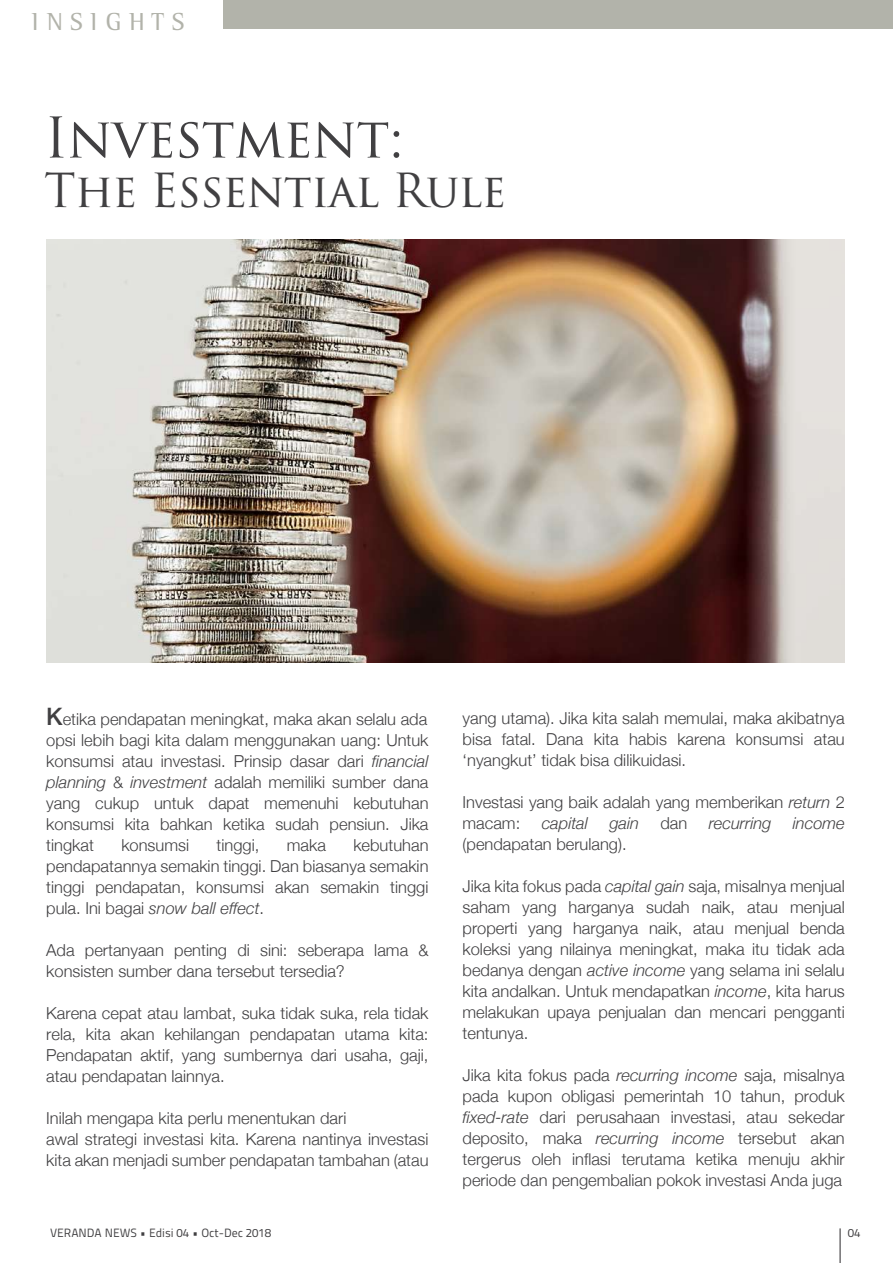
<style>
.page{position:relative;width:893px;height:1263px;background:#fff}
.page>*{position:absolute;margin:0;border:0;box-sizing:border-box;transform-origin:0 0}
.t1{font:54.6px "Trajan Pro 3";letter-spacing:-.02em;color:#414042}
.t2{font:45.75px "Trajan Pro 3";letter-spacing:-.02em;color:#414042}
.t3{font:25.5px "Leftist Mono Serif";letter-spacing:.3em;color:#b2b3aa}
.t4{font:300 16.5px/21px "Helvetica Neue";color:#414042;text-align:justify}
.t5{font:italic 300 16.5px "Helvetica Neue";color:#414042}
.t6{font:12px "Titillium Maps 29 L 400 wt";color:#414042}
.s1{font-weight:500;font-size:24px}
.s2{font-style:italic}
</style>
<div class="page">
<hr style="left:839px;top:1228px;width:2px;height:35px;background:#414042">
<div style="left:223px;top:0;width:670px;height:29px;background:#b2b3aa"></div>
<img style="left:46px;top:239px;width:799px;height:423px">
<h3 class="t3" style="left:31px;top:7px;width:155px">INSIGHTS</h3>
<h1 class="t1" style="left:44px;top:100px;width:362px">Investment:</h1>
<h2 class="t2" style="left:44px;top:159px;width:464px">The Essential Rule</h2>
<p class="t4" style="left:46px;top:708px;width:384px"><span class="s1">K</span>etika pendapatan meningkat, maka akan selalu ada opsi lebih bagi kita dalam menggunakan uang: Untuk konsumsi atau investasi. Prinsip dasar dari <span class="s2">financial planning</span> &amp; <span class="s2">investment</span> adalah memiliki sumber dana yang cukup untuk dapat memenuhi kebutuhan konsumsi kita bahkan ketika sudah pensiun. Jika tingkat</p>
<p class="t4" style="left:46px;top:834px;width:384px;text-indent:307px">kebutuhan pendapatannya semakin tinggi. Dan biasanya semakin tinggi pendapatan, konsumsi akan semakin tinggi pula. Ini bagai <span class="s2">snow ball effect</span>.</p>
<p class="t4" style="left:46px;top:939px;width:384px">Ada pertanyaan penting di sini: seberapa lama &amp; konsisten sumber dana tersebut tersedia?</p>
<p class="t4" style="left:46px;top:1002px;width:384px">Karena cepat atau lambat, suka tidak suka, rela tidak rela, kita akan kehilangan pendapatan utama kita:<br>Pendapatan aktif, yang sumbernya dari usaha, gaji, atau pendapatan lainnya.</p>
<p class="t4" style="left:46px;top:1107px;width:384px;text-align:left">Inilah mengapa kita perlu menentukan dari<br>awal strategi investasi kita. Karena nantinya investasi kita akan menjadi sumber pendapatan tambahan (atau</p>
<p class="t4" style="left:121px;top:834px;width:69px">konsumsi</p>
<p class="t4" style="left:217px;top:834px;width:44px">tinggi,</p>
<p class="t4" style="left:287px;top:834px;width:41px">maka</p>
<p class="t4" style="left:463px;top:707px;width:384px">yang utama). Jika kita salah memulai, maka akibatnya bisa fatal. Dana kita habis karena konsumsi atau ‘nyangkut’ tidak bisa dilikuidasi.</p>
<p class="t4" style="left:463px;top:791px;width:384px">Investasi yang baik adalah yang memberikan <span class="s2">return</span> 2 macam:</p>
<p class="t5" style="left:542px;top:813px;width:48px">capital</p>
<p class="t5" style="left:609px;top:813px;width:31px">gain</p>
<p class="t4" style="left:660px;top:812px;width:28px">dan</p>
<p class="t5" style="left:709px;top:813px;width:64px">recurring</p>
<p class="t5" style="left:793px;top:813px;width:53px">income</p>
<p class="t4" style="left:463px;top:833px;width:166px">(pendapatan berulang).</p>
<p class="t4" style="left:463px;top:875px;width:384px">Jika kita fokus pada <span class="s2">capital gain</span> saja, misalnya menjual saham yang harganya sudah naik, atau menjual properti yang harganya naik, atau menjual benda koleksi yang nilainya meningkat, maka itu tidak ada bedanya dengan <span class="s2">active income</span> yang selama ini selalu kita andalkan. Untuk mendapatkan <span class="s2">income</span>, kita harus melakukan upaya penjualan dan mencari pengganti tentunya.</p>
<p class="t4" style="left:463px;top:1064px;width:384px">Jika kita fokus pada <span class="s2">recurring income</span> saja, misalnya pada kupon obligasi pemerintah 10 tahun, produk <span class="s2">fixed-rate</span> dari perusahaan investasi, atau sekedar deposito, maka <span class="s2">recurring income</span> tersebut akan tergerus oleh inflasi terutama ketika menuju akhir periode dan pengembalian pokok investasi Anda juga</p>
<p class="t6" style="left:50px;top:1224px;width:223px">VERANDA NEWS • Edisi 04 • Oct-Dec 2018</p>
<p class="t6" style="left:848px;top:1224px;width:14px">04</p>
</div>
